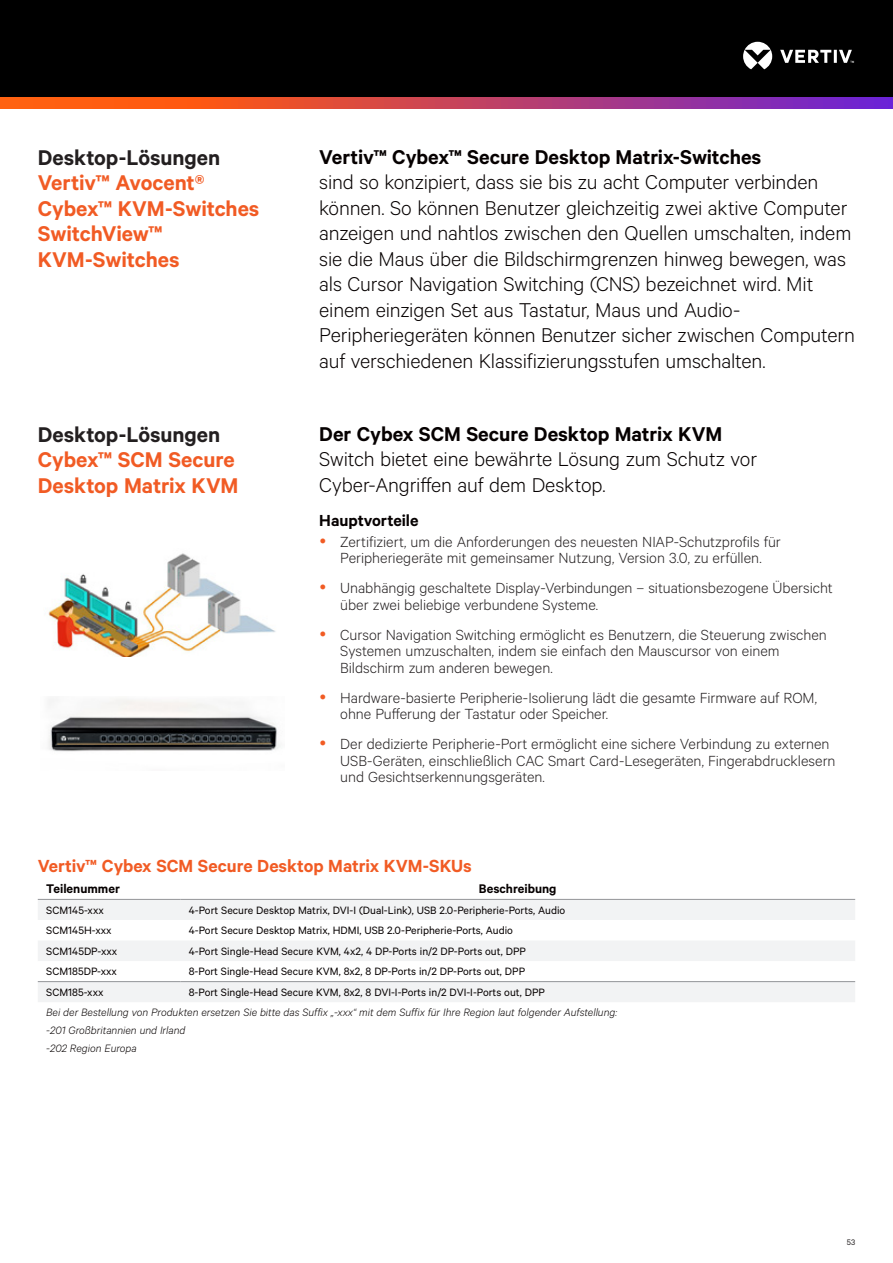
<style>
.page{position:relative;width:893px;height:1263px;background:#fff}
.page>*{position:absolute;margin:0;border:0;box-sizing:border-box;transform-origin:0 0}
.Vertiv_Orange_Main_H{font:600 24px/25.5px "Calibre";letter-spacing:-.005em;color:#f15b24}
.Vertiv_Orange_Main_H-2{font:600 24px "Calibre";letter-spacing:-.005em;color:#231f20}
.Vertiv_Body_Text{font:300 22.5px/25.5px "Calibre";letter-spacing:-.005em;color:#060101}
.Vertiv_Orange_Main_H-3{font:600 19.8px "Calibre";color:#f15b24}
.Vertiv_Body_Text-2{font:600 18px "Calibre";color:#060101}
.t1{font:300 16.5px/16.5px "Calibre";color:#231f20}
.Table_Header_Black{font:600 14.1px "Calibre";color:#060101}
.Table_Body{font:12px "Calibre";color:#060101}
.Table_Body-2{font:italic 300 12px "Calibre";color:#060101}
.t2{font:9px "Calibre";color:#231f20}
.s1{font-weight:600}
.s2{color:#231f20}
</style>
<div class="page">
<div style="left:0;top:0;width:893px;height:108px;background:#000"></div>
<svg style="left:743px;top:42px;width:111px;height:27px"></svg>
<svg style="left:0;top:98px;width:893px;height:10px;background:#c4435e"></svg>
<svg style="left:38px;top:900px;width:817px;height:102px;fill:#f2f3f4"></svg>
<hr style="left:38px;top:899px;width:142px;height:1px;background:#939598">
<hr style="left:180px;top:899px;width:675px;height:1px;background:#939598">
<hr style="left:38px;top:981px;width:142px;height:1px;background:#939598">
<hr style="left:180px;top:981px;width:675px;height:1px;background:#939598">
<img style="left:48px;top:553px;width:228px;height:104px">
<img style="left:48px;top:699px;width:232px;height:53px">
<p class="Vertiv_Orange_Main_H-2" style="left:38px;top:143px;width:184px">Desktop-Lösungen</p>
<p class="Vertiv_Orange_Main_H" style="left:38px;top:169px;width:168px">Vertiv™ Avocent®</p>
<p class="Vertiv_Orange_Main_H" style="left:38px;top:195px;width:223px">Cybex™ KVM-Switches</p>
<p class="Vertiv_Orange_Main_H" style="left:38px;top:220px;width:143px">SwitchView™<br>KVM-Switches</p>
<p class="Vertiv_Body_Text" style="left:319px;top:143px;width:537px"><span class="s1">Vertiv™ Cybex™ Secure Desktop Matrix-Switches<br></span>sind so konzipiert, dass sie bis zu acht Computer verbinden können. So können Benutzer gleichzeitig zwei aktive Computer anzeigen und nahtlos zwischen den Quellen umschalten, indem sie die Maus über die Bildschirmgrenzen hinweg bewegen, was als Cursor Navigation Switching (CNS) bezeichnet wird. Mit einem einzigen Set aus Tastatur, Maus und Audio-Peripheriegeräten können Benutzer sicher zwischen Computern auf verschiedenen Klassifizierungsstufen umschalten.</p>
<p class="Vertiv_Orange_Main_H" style="left:38px;top:421px;width:202px"><span class="s2">Desktop-Lösungen<br></span>Cybex™ SCM Secure<br>Desktop Matrix KVM</p>
<p class="Vertiv_Body_Text" style="left:319px;top:420px;width:439px"><span class="s1">Der Cybex SCM Secure Desktop Matrix KVM<br></span>Switch bietet eine bewährte Lösung zum Schutz vor<br>Cyber-Angriffen auf dem Desktop.</p>
<p class="Vertiv_Body_Text-2" style="left:319px;top:510px;width:101px">Hauptvorteile</p>
<p class="t1" style="left:340px;top:533px;width:442px">Zertifiziert, um die Anforderungen des neuesten NIAP-Schutzprofils für<br>Peripheriegeräte mit gemeinsamer Nutzung, Version 3.0, zu erfüllen.</p>
<p class="t1" style="left:340px;top:579px;width:494px">Unabhängig geschaltete Display-Verbindungen – situationsbezogene Übersicht über zwei beliebige verbundene Systeme.</p>
<p class="t1" style="left:340px;top:626px;width:488px">Cursor Navigation Switching ermöglicht es Benutzern, die Steuerung zwischen<br>Systemen umzuschalten, indem sie einfach den Mauscursor von einem<br>Bildschirm zum anderen bewegen.</p>
<p class="t1" style="left:340px;top:689px;width:478px">Hardware-basierte Peripherie-Isolierung lädt die gesamte Firmware auf ROM, ohne Pufferung der Tastatur oder Speicher.</p>
<p class="t1" style="left:340px;top:735px;width:497px">Der dedizierte Peripherie-Port ermöglicht eine sichere Verbindung zu externen<br>USB-Geräten, einschließlich CAC Smart Card-Lesegeräten, Fingerabdrucklesern und Gesichtserkennungsgeräten.</p>
<p class="Vertiv_Orange_Main_H-3" style="left:38px;top:854px;width:436px">Vertiv™ Cybex SCM Secure Desktop Matrix KVM-SKUs</p>
<p class="Table_Header_Black" style="left:46px;top:880px;width:75px">Teilenummer</p>
<p class="Table_Header_Black" style="left:479px;top:880px;width:79px">Beschreibung</p>
<p class="Table_Body" style="left:46px;top:903px;width:59px">SCM145-xxx</p>
<p class="Table_Body" style="left:189px;top:903px;width:378px">4-Port Secure Desktop Matrix, DVI-I (Dual-Link), USB 2.0-Peripherie-Ports, Audio</p>
<p class="Table_Body" style="left:46px;top:923px;width:67px">SCM145H-xxx</p>
<p class="Table_Body" style="left:189px;top:923px;width:326px">4-Port Secure Desktop Matrix, HDMI, USB 2.0-Peripherie-Ports, Audio</p>
<p class="Table_Body" style="left:46px;top:944px;width:72px">SCM145DP-xxx</p>
<p class="Table_Body" style="left:189px;top:944px;width:339px">4-Port Single-Head Secure KVM, 4x2, 4 DP-Ports in/2 DP-Ports out, DPP</p>
<p class="Table_Body" style="left:46px;top:964px;width:72px">SCM185DP-xxx</p>
<p class="Table_Body" style="left:189px;top:964px;width:338px">8-Port Single-Head Secure KVM, 8x2, 8 DP-Ports in/2 DP-Ports out, DPP</p>
<p class="Table_Body" style="left:46px;top:985px;width:59px">SCM185-xxx</p>
<p class="Table_Body" style="left:189px;top:985px;width:358px">8-Port Single-Head Secure KVM, 8x2, 8 DVI-I-Ports in/2 DVI-I-Ports out, DPP</p>
<p class="Table_Body-2" style="left:46px;top:1006px;width:572px">Bei der Bestellung von Produkten ersetzen Sie bitte das Suffix „-xxx“ mit dem Suffix für Ihre Region laut folgender Aufstellung:</p>
<p class="Table_Body-2" style="left:46px;top:1023px;width:141px">-201 Großbritannien und Irland</p>
<p class="Table_Body-2" style="left:46px;top:1041px;width:92px">-202 Region Europa</p>
<p class="t2" style="left:847px;top:1236px;width:10px">53</p>
</div>
